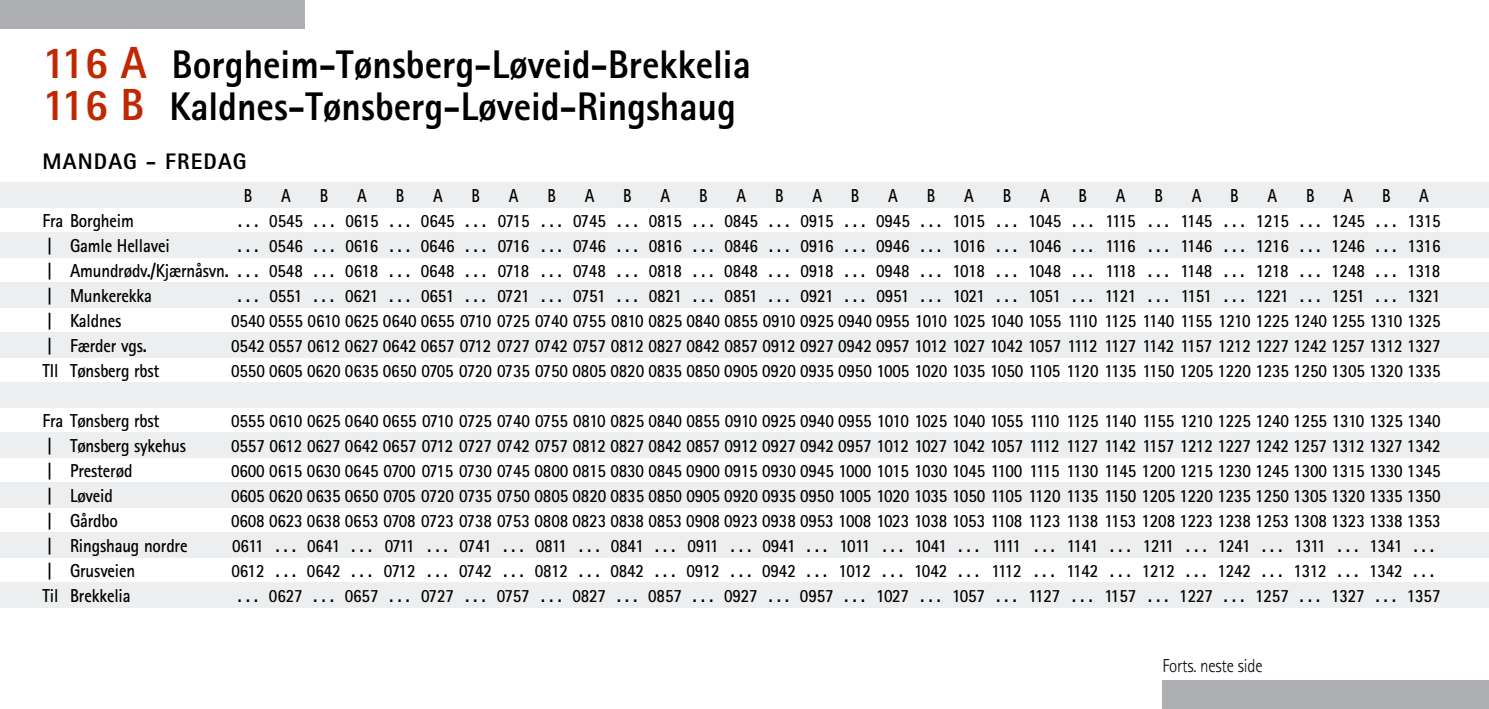
<style>
.page{position:relative;width:1489px;height:709px;background:#fff}
.page>*{position:absolute;margin:0;border:0;box-sizing:border-box;transform-origin:0 0}
.t1{font:800 40px/42.5px "Rotis Sans Serif";color:#000;scale:.94 1}
.t2{font:800 22.5px "Rotis Sans Serif";letter-spacing:.05em;color:#000}
.t3{font:700 18.75px/25px "Rotis Sans Serif";letter-spacing:-.01em;color:#000;text-align:center;scale:.85 1}
.t4{font:700 18.75px/25px "Rotis Sans Serif";letter-spacing:-.01em;color:#000;scale:.9 1}
.t5{font:300 18.75px "Rotis Sans Serif";letter-spacing:-.01em;color:#000;scale:.9 1}
.s1{font-size:45px;color:#c12701}
</style>
<div class="page">
<div style="left:0;top:182px;width:1488px;height:25px;background:#edeeef"></div>
<div style="left:0;top:232px;width:1488px;height:25px;background:#edeeef"></div>
<div style="left:0;top:282px;width:1488px;height:25px;background:#edeeef"></div>
<div style="left:0;top:332px;width:1488px;height:25px;background:#edeeef"></div>
<div style="left:0;top:382px;width:1488px;height:25px;background:#edeeef"></div>
<div style="left:0;top:432px;width:1488px;height:25px;background:#edeeef"></div>
<div style="left:0;top:482px;width:1488px;height:25px;background:#edeeef"></div>
<div style="left:0;top:532px;width:1488px;height:25px;background:#edeeef"></div>
<div style="left:0;top:582px;width:1488px;height:25px;background:#edeeef"></div>
<div style="left:0;top:0;width:305px;height:28px;background:#aeafb2"></div>
<div style="left:1162px;top:680px;width:326px;height:29px;background:#aeafb2"></div>
<h1 class="t1" style="left:43px;top:42px;width:755px"><span class="s1">116 A</span> Borgheim-Tønsberg-Løveid-Brekkelia<br><span class="s1">116 B</span> Kaldnes-Tønsberg-Løveid-Ringshaug</h1>
<p class="t2" style="left:43px;top:147px;width:206px">MANDAG - FREDAG</p>
<p class="t3" style="left:244px;top:182px;width:12px">B</p>
<p class="t3" style="left:281px;top:182px;width:13px">A</p>
<p class="t3" style="left:320px;top:182px;width:12px">B</p>
<p class="t3" style="left:357px;top:182px;width:13px">A</p>
<p class="t3" style="left:395px;top:182px;width:12px">B</p>
<p class="t3" style="left:433px;top:182px;width:13px">A</p>
<p class="t3" style="left:471px;top:182px;width:12px">B</p>
<p class="t3" style="left:509px;top:182px;width:13px">A</p>
<p class="t3" style="left:547px;top:182px;width:12px">B</p>
<p class="t3" style="left:584px;top:182px;width:13px">A</p>
<p class="t3" style="left:623px;top:182px;width:12px">B</p>
<p class="t3" style="left:660px;top:182px;width:13px">A</p>
<p class="t3" style="left:699px;top:182px;width:12px">B</p>
<p class="t3" style="left:736px;top:182px;width:13px">A</p>
<p class="t3" style="left:775px;top:182px;width:12px">B</p>
<p class="t3" style="left:812px;top:182px;width:13px">A</p>
<p class="t3" style="left:850px;top:182px;width:12px">B</p>
<p class="t3" style="left:888px;top:182px;width:13px">A</p>
<p class="t3" style="left:926px;top:182px;width:12px">B</p>
<p class="t3" style="left:964px;top:182px;width:13px">A</p>
<p class="t3" style="left:1002px;top:182px;width:12px">B</p>
<p class="t3" style="left:1039px;top:182px;width:13px">A</p>
<p class="t3" style="left:1078px;top:182px;width:12px">B</p>
<p class="t3" style="left:1115px;top:182px;width:13px">A</p>
<p class="t3" style="left:1154px;top:182px;width:12px">B</p>
<p class="t3" style="left:1191px;top:182px;width:13px">A</p>
<p class="t3" style="left:1230px;top:182px;width:12px">B</p>
<p class="t3" style="left:1267px;top:182px;width:13px">A</p>
<p class="t3" style="left:1305px;top:182px;width:12px">B</p>
<p class="t3" style="left:1343px;top:182px;width:13px">A</p>
<p class="t3" style="left:1381px;top:182px;width:12px">B</p>
<p class="t3" style="left:1418px;top:182px;width:13px">A</p>
<p class="t3" style="left:238px;top:207px;width:1416px">. . . 0545 . . . 0615 . . . 0645 . . . 0715 . . . 0745 . . . 0815 . . . 0845 . . . 0915 . . . 0945 . . . 1015 . . . 1045 . . . 1115 . . . 1145 . . . 1215 . . . 1245 . . . 1315</p>
<p class="t3" style="left:238px;top:232px;width:1416px">. . . 0546 . . . 0616 . . . 0646 . . . 0716 . . . 0746 . . . 0816 . . . 0846 . . . 0916 . . . 0946 . . . 1016 . . . 1046 . . . 1116 . . . 1146 . . . 1216 . . . 1246 . . . 1316</p>
<p class="t3" style="left:238px;top:257px;width:1416px">. . . 0548 . . . 0618 . . . 0648 . . . 0718 . . . 0748 . . . 0818 . . . 0848 . . . 0918 . . . 0948 . . . 1018 . . . 1048 . . . 1118 . . . 1148 . . . 1218 . . . 1248 . . . 1318</p>
<p class="t3" style="left:238px;top:282px;width:1416px">. . . 0551 . . . 0621 . . . 0651 . . . 0721 . . . 0751 . . . 0821 . . . 0851 . . . 0921 . . . 0951 . . . 1021 . . . 1051 . . . 1121 . . . 1151 . . . 1221 . . . 1251 . . . 1321</p>
<p class="t3" style="left:231px;top:307px;width:1424px">0540 0555 0610 0625 0640 0655 0710 0725 0740 0755 0810 0825 0840 0855 0910 0925 0940 0955 1010 1025 1040 1055 1110 1125 1140 1155 1210 1225 1240 1255 1310 1325</p>
<p class="t3" style="left:231px;top:332px;width:1424px">0542 0557 0612 0627 0642 0657 0712 0727 0742 0757 0812 0827 0842 0857 0912 0927 0942 0957 1012 1027 1042 1057 1112 1127 1142 1157 1212 1227 1242 1257 1312 1327</p>
<p class="t3" style="left:231px;top:357px;width:1424px">0550 0605 0620 0635 0650 0705 0720 0735 0750 0805 0820 0835 0850 0905 0920 0935 0950 1005 1020 1035 1050 1105 1120 1135 1150 1205 1220 1235 1250 1305 1320 1335</p>
<p class="t3" style="left:231px;top:407px;width:1424px">0555 0610 0625 0640 0655 0710 0725 0740 0755 0810 0825 0840 0855 0910 0925 0940 0955 1010 1025 1040 1055 1110 1125 1140 1155 1210 1225 1240 1255 1310 1325 1340<br>0557 0612 0627 0642 0657 0712 0727 0742 0757 0812 0827 0842 0857 0912 0927 0942 0957 1012 1027 1042 1057 1112 1127 1142 1157 1212 1227 1242 1257 1312 1327 1342<br>0600 0615 0630 0645 0700 0715 0730 0745 0800 0815 0830 0845 0900 0915 0930 0945 1000 1015 1030 1045 1100 1115 1130 1145 1200 1215 1230 1245 1300 1315 1330 1345<br>0605 0620 0635 0650 0705 0720 0735 0750 0805 0820 0835 0850 0905 0920 0935 0950 1005 1020 1035 1050 1105 1120 1135 1150 1205 1220 1235 1250 1305 1320 1335 1350<br>0608 0623 0638 0653 0708 0723 0738 0753 0808 0823 0838 0853 0908 0923 0938 0953 1008 1023 1038 1053 1108 1123 1138 1153 1208 1223 1238 1253 1308 1323 1338 1353<br>0611 . . . 0641 . . . 0711 . . . 0741 . . . 0811 . . . 0841 . . . 0911 . . . 0941 . . . 1011 . . . 1041 . . . 1111 . . . 1141 . . . 1211 . . . 1241 . . . 1311 . . . 1341 . . .<br>0612 . . . 0642 . . . 0712 . . . 0742 . . . 0812 . . . 0842 . . . 0912 . . . 0942 . . . 1012 . . . 1042 . . . 1112 . . . 1142 . . . 1212 . . . 1242 . . . 1312 . . . 1342 . . . . . . 0627 . . . 0657 . . . 0727 . . . 0757 . . . 0827 . . . 0857 . . . 0927 . . . 0957 . . . 1027 . . . 1057 . . . 1127 . . . 1157 . . . 1227 . . . 1257 . . . 1327 . . . 1357</p>
<p class="t4" style="left:43px;top:207px;width:209px">Fra Borgheim<br>| Gamle Hellavei<br>| Amundrødv./Kjærnåsvn. | Munkerekka<br>| Kaldnes<br>| Færder vgs.<br>TIl Tønsberg rbst</p>
<p class="t4" style="left:43px;top:407px;width:163px">Fra Tønsberg rbst<br>| Tønsberg sykehus | Presterød<br>| Løveid<br>| Gårdbo<br>| Ringshaug nordre | Grusveien<br>Til Brekkelia</p>
<p class="t5" style="left:1162px;top:654px;width:113px">Forts. neste side</p>
</div>
